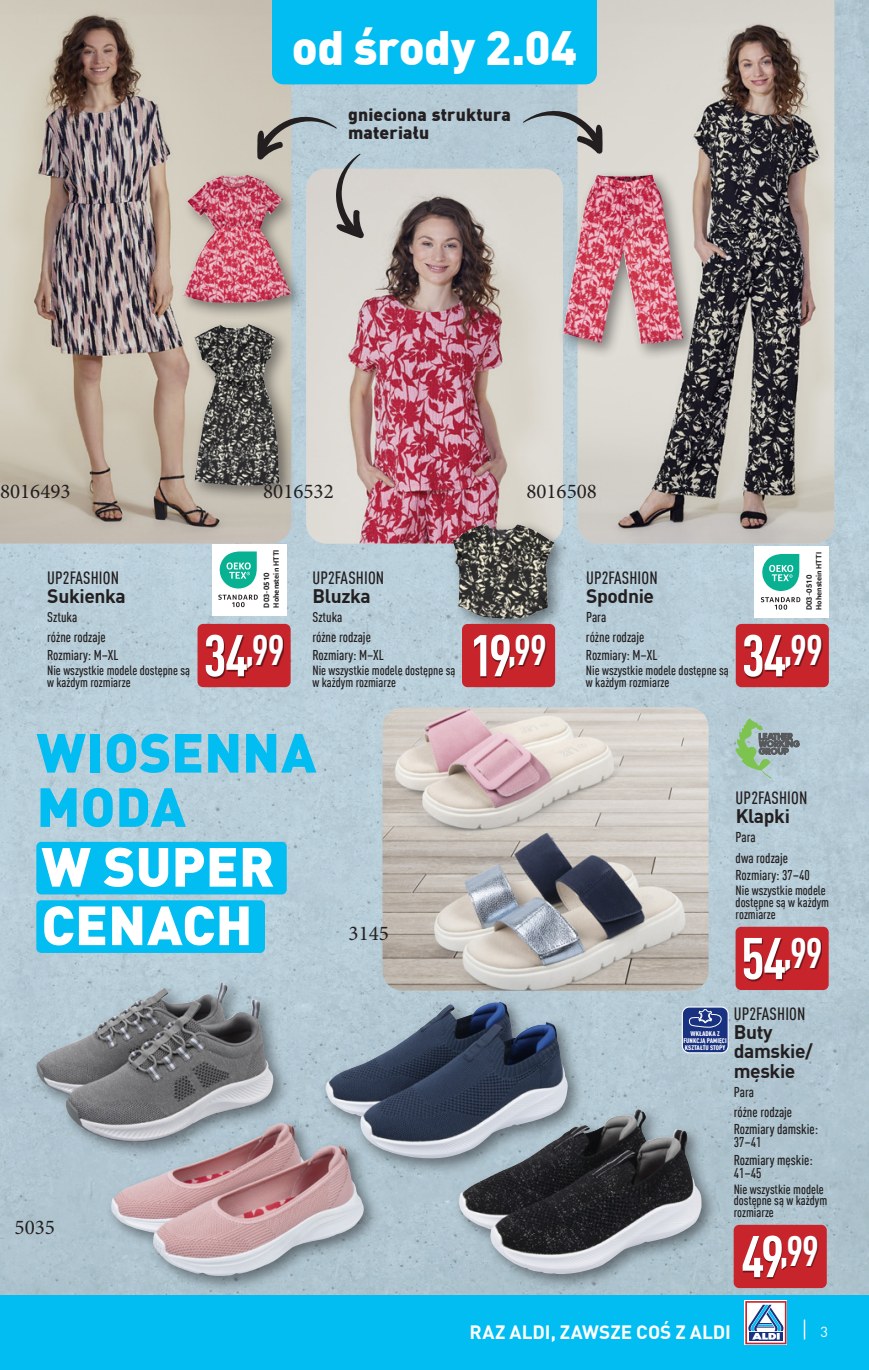
<style>
.page{position:relative;width:869px;height:1370px;background:#fff}
.page>*{position:absolute;margin:0;border:0;box-sizing:border-box;transform-origin:0 0}
.t1{font:700 condensed 57.75px "DIN Pro";letter-spacing:-.03em;color:#fff}
.t2{font:900 54.25px/54.2px "DIN Pro";color:#01bdf2}
.t3{font:900 54.25px/58.4px "DIN Pro";letter-spacing:.005em;color:#fff}
.t4{font:900 47.25px "DIN Pro";letter-spacing:-.01em;color:#fff}
.t5{font:21px "Minion Pro";color:#231f20}
.t6{font:700 19.25px/19.2px "DIN Pro";letter-spacing:-.02em;color:#231f20}
.t7{font:700 18.9px "DIN Pro";letter-spacing:.005em;color:#fff}
.t8{font:500 condensed 17.5px "DIN Pro";letter-spacing:.01em;color:#231f20}
.t9{font:900 17.5px/17.5px "DIN Pro";letter-spacing:.01em;color:#231f20}
.t10{font:14.35px "DIN Pro";color:#fff}
.t11{font:500 condensed 14px/20.1px "DIN Pro";color:#231f20}
.t12{font:500 condensed 13.12px/11.9px "DIN Pro";color:#231f20}
.t13{font:700 8.05px/9.6px "Foco";color:#231f20}
.t14{font:900 condensed 6.65px/6.6px "DIN Pro";letter-spacing:.01em;color:#fff;text-align:center}
</style>
<div class="page">
<img style="left:0;top:0;width:868px;height:1295px">
<img style="left:577px;top:0;width:256px;height:543px">
<img style="left:306px;top:169px;width:256px;height:374px">
<img style="left:0;top:0;width:291px;height:543px">
<img style="left:382px;top:707px;width:326px;height:283px">
<div style="left:453px;top:1103px;width:265px;height:188px;background:#231f20;opacity:.5"></div>
<img style="left:459px;top:1108px;width:242px;height:165px">
<div style="left:31px;top:977px;width:259px;height:182px;background:#231f20;opacity:.5"></div>
<img style="left:36px;top:982px;width:237px;height:159px">
<div style="left:105px;top:1117px;width:275px;height:175px;background:#231f20;opacity:.5"></div>
<img style="left:111px;top:1122px;width:254px;height:153px">
<div style="left:320px;top:996px;width:265px;height:179px;background:#231f20;opacity:.5"></div>
<img style="left:325px;top:1001px;width:243px;height:157px">
<div style="left:189px;top:319px;width:108px;height:184px;background:#231f20;opacity:.5"></div>
<img style="left:194px;top:323px;width:85px;height:162px">
<div style="left:557px;top:169px;width:142px;height:192px;background:#231f20;opacity:.5"></div>
<img style="left:562px;top:174px;width:121px;height:170px">
<div style="left:447px;top:518px;width:124px;height:118px;background:#231f20;opacity:.5"></div>
<img style="left:452px;top:523px;width:102px;height:96px">
<div style="left:178px;top:169px;width:129px;height:151px;background:#231f20;opacity:.5"></div>
<img style="left:183px;top:174px;width:108px;height:129px">
<div style="left:735px;top:926px;width:93px;height:63px;background:#c8242b;border-radius:6px"></div>
<div style="left:744px;top:938px;width:77px;height:43px;background:#231f20;opacity:.55"></div>
<div style="left:735px;top:624px;width:93px;height:63px;background:#c8242b;border-radius:6px"></div>
<div style="left:744px;top:636px;width:78px;height:42px;background:#231f20;opacity:.55"></div>
<div style="left:733px;top:1224px;width:93px;height:63px;background:#c8242b;border-radius:6px"></div>
<div style="left:743px;top:1236px;width:75px;height:42px;background:#231f20;opacity:.55"></div>
<div style="left:197px;top:624px;width:93px;height:63px;background:#c8242b;border-radius:6px"></div>
<div style="left:206px;top:636px;width:78px;height:42px;background:#231f20;opacity:.55"></div>
<div style="left:462px;top:624px;width:93px;height:63px;background:#c8242b;border-radius:6px"></div>
<div style="left:474px;top:636px;width:72px;height:41px;background:#231f20;opacity:.55"></div>
<svg style="left:735px;top:718px;width:64px;height:60px;background:#9ab5a7"></svg>
<div style="left:682px;top:1006px;width:45px;height:46px;background:#183181;border-radius:7px"></div>
<div style="left:681px;top:1006px;width:47px;height:47px;border:1px solid #fff;border-radius:7px"></div>
<svg style="left:688px;top:1009px;width:33px;height:18px"></svg>
<div style="left:212px;top:543px;width:74px;height:72px;background:#fff"></div>
<svg style="left:219px;top:551px;width:38px;height:37px"></svg>
<svg style="left:218px;top:594px;width:40px;height:13px"></svg>
<div style="left:754px;top:546px;width:74px;height:72px;background:#fff"></div>
<svg style="left:762px;top:554px;width:37px;height:37px"></svg>
<svg style="left:761px;top:597px;width:39px;height:12px"></svg>
<div style="left:36px;top:841px;width:250px;height:53px;background:#01bdf2;border-radius:5px"></div>
<div style="left:36px;top:900px;width:229px;height:52px;background:#01bdf2;border-radius:5px"></div>
<svg style="left:522px;top:108px;width:80px;height:46px;background:#9facb1"></svg>
<svg style="left:257px;top:114px;width:107px;height:125px;background:#b2b2b3"></svg>
<div style="left:272px;top:0;width:324px;height:84px;background:#01bdf2"></div>
<div style="left:0;top:1295px;width:868px;height:74px;background:#01bdf2"></div>
<svg style="left:744px;top:1300px;width:43px;height:44px"></svg>
<svg style="left:745px;top:1300px;width:41px;height:43px;background:#a8aec7"></svg>
<svg style="left:803px;top:1319px;width:1px;height:20px"></svg>
<h3 class="t4" style="left:292px;top:10px;width:286px">od środy 2.04</h3>
<h3 class="t9" style="left:348px;top:105px;width:164px">gnieciona struktura materiału</h3>
<h3 class="t5" style="left:0;top:477px;width:72px">8016493</h3>
<h3 class="t5" style="left:526px;top:477px;width:72px">8016508</h3>
<h3 class="t5" style="left:263px;top:477px;width:72px">8016532</h3>
<h3 class="t8" style="left:47px;top:565px;width:73px">UP2FASHION</h3>
<h3 class="t6" style="left:47px;top:585px;width:80px">Sukienka</h3>
<p class="t11" style="left:47px;top:606px;width:60px">Sztuka<br>różne rodzaje</p>
<p class="t11" style="left:47px;top:643px;width:73px">Rozmiary: M–XL</p>
<p class="t12" style="left:47px;top:663px;width:144px">Nie wszystkie modele dostępne są w każdym rozmiarze</p>
<p class="t13" style="left:261px;top:607px;width:59px;rotate:-90deg">D03-0510<br>Hohenstein HTTI</p>
<p class="t13" style="left:803px;top:610px;width:59px;rotate:-90deg">D03-0510<br>Hohenstein HTTI</p>
<h3 class="t8" style="left:312px;top:565px;width:73px">UP2FASHION</h3>
<h3 class="t6" style="left:312px;top:585px;width:60px">Bluzka</h3>
<p class="t11" style="left:312px;top:606px;width:60px">Sztuka<br>różne rodzaje</p>
<p class="t11" style="left:312px;top:643px;width:73px">Rozmiary: M–XL</p>
<p class="t12" style="left:312px;top:663px;width:144px">Nie wszystkie modele dostępne są w każdym rozmiarze</p>
<h3 class="t8" style="left:585px;top:565px;width:73px">UP2FASHION</h3>
<h3 class="t6" style="left:585px;top:585px;width:70px">Spodnie</h3>
<p class="t11" style="left:585px;top:606px;width:60px">Para<br>różne rodzaje</p>
<p class="t11" style="left:585px;top:643px;width:73px">Rozmiary: M–XL</p>
<p class="t12" style="left:585px;top:663px;width:144px">Nie wszystkie modele dostępne są w każdym rozmiarze</p>
<h1 class="t1" style="left:203px;top:613px;width:83px">34<sup>,</sup><sup>99</sup></h1>
<h1 class="t1" style="left:470px;top:613px;width:79px">19<sup>,</sup><sup>99</sup></h1>
<h1 class="t1" style="left:741px;top:613px;width:83px">34<sup>,</sup><sup>99</sup></h1>
<h2 class="t2" style="left:37px;top:722px;width:281px">WIOSENNA<br>MODA</h2>
<h2 class="t3" style="left:42px;top:834px;width:234px">W SUPER<br>CENACH</h2>
<h3 class="t5" style="left:348px;top:918px;width:42px">3145</h3>
<h3 class="t5" style="left:15px;top:1213px;width:42px">5035</h3>
<h3 class="t8" style="left:735px;top:785px;width:73px">UP2FASHION</h3>
<h3 class="t6" style="left:735px;top:805px;width:56px">Klapki</h3>
<p class="t11" style="left:735px;top:826px;width:54px">Para<br>dwa rodzaje</p>
<p class="t11" style="left:735px;top:864px;width:76px">Rozmiary: 37–40</p>
<p class="t12" style="left:735px;top:883px;width:95px">Nie wszystkie modele dostępne są w każdym rozmiarze</p>
<h1 class="t1" style="left:741px;top:916px;width:83px">54<sup>,</sup><sup>99</sup></h1>
<h3 class="t8" style="left:733px;top:1001px;width:73px">UP2FASHION</h3>
<h3 class="t6" style="left:733px;top:1021px;width:81px">Buty damskie/ męskie</h3>
<p class="t11" style="left:733px;top:1080px;width:60px">Para<br>różne rodzaje</p>
<p class="t11" style="left:733px;top:1121px;width:86px;line-height:13.1px">Rozmiary damskie:<br>37–41</p>
<p class="t11" style="left:733px;top:1152px;width:81px;line-height:13.1px">Rozmiary męskie:<br>41–45</p>
<p class="t12" style="left:733px;top:1181px;width:95px">Nie wszystkie modele dostępne są w każdym rozmiarze</p>
<h1 class="t1" style="left:741px;top:1213px;width:79px">49<sup>,</sup><sup>99</sup></h1>
<p class="t14" style="left:683px;top:1029px;width:45px">WKŁADKA Z<br>FUNKCJĄ PAMIĘCI<br>KSZTAŁTU STOPY</p>
<h3 class="t7" style="left:469px;top:1317px;width:263px">RAZ ALDI, ZAWSZE COŚ Z ALDI</h3>
<p class="t10" style="left:812px;top:1320px;width:17px">2 13</p>
</div>
